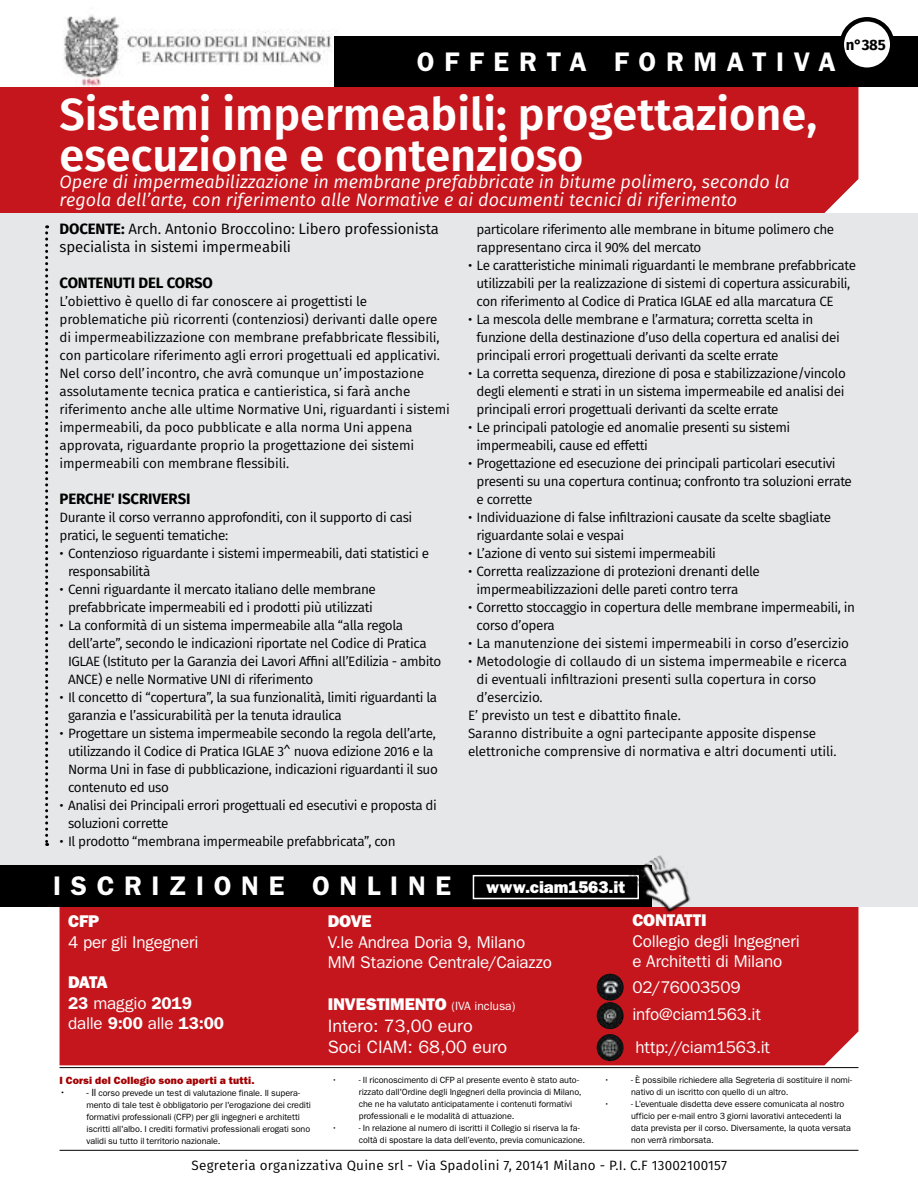
<style>
.page{position:relative;width:918px;height:1188px;background:#fff}
.page>*{position:absolute;margin:0;border:0;box-sizing:border-box;transform-origin:0 0}
.TITOLO_GROSSO_CHIARO{font:600 45px/40.5px "Fira Sans";color:#fff}
.t1{font:600 27px "Franklin Gothic";letter-spacing:.36em;color:#fff}
.SOMMARIO_CHIARO_CORS{font:italic 18px/18px "Fira Sans";color:#fff}
.t2{font:18px "Franklin Gothic";color:#fff}
.t3{font:17.1px "Franklin Gothic";letter-spacing:-.01em;color:#fff}
.t4{font:800 17.1px "Franklin Gothic";letter-spacing:-.01em;color:#fff}
.t5{font:600 17.1px "Franklin Gothic";letter-spacing:-.005em;color:#fff}
.TESTO_BASE{font:15px/18px "Fira Sans";letter-spacing:-.01em;color:#000}
.TESTO_BASE-2{font:700 15px "Fira Sans";letter-spacing:-.01em;color:#000}
.TESTO_BASE-3{font:13.5px/18px "Fira Sans";letter-spacing:-.03em;color:#000}
.TESTO_BASE-4{font:13.5px/18px "Fira Sans";letter-spacing:-.01em;color:#000}
.TESTO_BASE-5{font:13.5px "Fira Sans";letter-spacing:.015em;color:#000}
.t6{font:800 10.5px "Franklin Gothic";letter-spacing:.01em;color:#a20003}
.t7{font:9px/12px "Franklin Gothic";letter-spacing:-.01em;color:#000}
.s1{font-weight:700}
.s2{font-weight:400}
.s3{font-weight:600}
.s4{font-size:10.5px}
.s5{font-weight:400;font-size:12px}
</style>
<div class="page">
<div style="left:0;top:213px;width:918px;height:694px;background:#e6e7e8"></div>
<div style="left:0;top:87px;width:858px;height:126px;background:#c4161c"></div>
<div style="left:60px;top:907px;width:798px;height:158px;background:#c4161c"></div>
<svg style="left:45px;top:225px;width:3px;height:621px"></svg>
<img style="left:597px;top:974px;width:27px;height:27px;border-radius:14px">
<img style="left:597px;top:1002px;width:27px;height:27px;border-radius:14px">
<img style="left:597px;top:1034px;width:27px;height:27px;border-radius:14px">
<hr style="left:60px;top:1067px;width:798px;height:1px;background:#000">
<hr style="left:60px;top:1150px;width:798px;height:1px;background:#000">
<img style="left:63px;top:15px;width:288px;height:72px">
<div style="left:335px;top:37px;width:583px;height:50px;background:#000"></div>
<div style="left:0;top:866px;width:651px;height:41px;background:#000"></div>
<div style="left:473px;top:875px;width:166px;height:24px;border:2px solid #fff"></div>
<img style="left:624px;top:855px;width:79px;height:72px">
<div style="left:842px;top:19px;width:50px;height:51px;background:#fff;border-radius:50%"></div>
<div style="left:840px;top:17px;width:55px;height:55px;border:4px solid #000;border-radius:50%"></div>
<p class="t1" style="left:417px;top:46px;width:420px">OFFERTA FORMATIVA</p>
<p class="TITOLO_GROSSO_CHIARO" style="left:60px;top:92px;width:759px">Sistemi impermeabili: progettazione, esecuzione e contenzioso</p>
<p class="SOMMARIO_CHIARO_CORS" style="left:60px;top:173px;width:732px">Opere di impermeabilizzazione in membrane prefabbricate in bitume polimero, secondo la regola dell’arte, con riferimento alle Normative e ai documenti tecnici di riferimento</p>
<p class="TESTO_BASE-2" style="left:846px;top:32px;width:41px">n°385</p>
<p class="TESTO_BASE" style="left:60px;top:219px;width:381px"><span class="s1">DOCENTE:</span> Arch. Antonio Broccolino: Libero professionista specialista in sistemi impermeabili</p>
<p class="TESTO_BASE-2" style="left:60px;top:270px;width:155px">CONTENUTI DEL CORSO</p>
<p class="TESTO_BASE-4" style="left:60px;top:292px;width:382px">L’obiettivo è quello di far conoscere ai progettisti le problematiche più ricorrenti (contenziosi) derivanti dalle opere di impermeabilizzazione con membrane prefabbricate flessibili, con particolare riferimento agli errori progettuali ed applicativi.</p>
<p class="TESTO_BASE-4" style="left:60px;top:364px;width:392px">Nel corso dell’incontro, che avrà comunque un’impostazione assolutamente tecnica pratica e cantieristica, si farà anche riferimento anche alle ultime Normative Uni, riguardanti i sistemi impermeabili, da poco pubblicate e alla norma Uni appena approvata, riguardante proprio la progettazione dei sistemi impermeabili con membrane flessibili.</p>
<p class="TESTO_BASE-2" style="left:60px;top:486px;width:132px">PERCHE' ISCRIVERSI</p>
<p class="TESTO_BASE-3" style="left:60px;top:508px;width:354px">Durante il corso verranno approfonditi, con il supporto di casi pratici, le seguenti tematiche:</p>
<p class="TESTO_BASE-3" style="left:68px;top:544px;width:363px;text-indent:-9px">• Contenzioso riguardante i sistemi impermeabili, dati statistici e responsabilità</p>
<p class="TESTO_BASE-3" style="left:60px;top:580px;width:318px;text-align:center">• Cenni riguardante il mercato italiano delle membrane prefabbricate impermeabili ed i prodotti più utilizzati</p>
<p class="TESTO_BASE-3" style="left:68px;top:616px;width:375px;text-indent:-9px">• La conformità di un sistema impermeabile alla “alla regola dell’arte”, secondo le indicazioni riportate nel Codice di Pratica IGLAE (Istituto per la Garanzia dei Lavori Affini all’Edilizia - ambito ANCE) e nelle Normative UNI di riferimento</p>
<p class="TESTO_BASE-3" style="left:68px;top:688px;width:371px;text-indent:-9px">• Il concetto di “copertura”, la sua funzionalità, limiti riguardanti la garanzia e l’assicurabilità per la tenuta idraulica</p>
<p class="TESTO_BASE-3" style="left:68px;top:724px;width:371px;text-indent:-9px">• Progettare un sistema impermeabile secondo la regola dell’arte, utilizzando il Codice di Pratica IGLAE 3^ nuova edizione 2016 e la Norma Uni in fase di pubblicazione, indicazioni riguardanti il suo contenuto ed uso</p>
<p class="TESTO_BASE-3" style="left:68px;top:796px;width:370px;text-indent:-9px">• Analisi dei Principali errori progettuali ed esecutivi e proposta di soluzioni corrette</p>
<p class="TESTO_BASE-3" style="left:60px;top:832px;width:338px">• Il prodotto “membrana impermeabile prefabbricata”, con</p>
<p class="TESTO_BASE-3" style="left:477px;top:220px;width:359px">particolare riferimento alle membrane in bitume polimero che rappresentano circa il 90% del mercato</p>
<p class="TESTO_BASE-3" style="left:477px;top:256px;width:381px;text-indent:-9px">• Le caratteristiche minimali riguardanti le membrane prefabbricate utilizzabili per la realizzazione di sistemi di copertura assicurabili, con riferimento al Codice di Pratica IGLAE ed alla marcatura CE</p>
<p class="TESTO_BASE-3" style="left:477px;top:310px;width:365px;text-indent:-9px">• La mescola delle membrane e l’armatura; corretta scelta in funzione della destinazione d’uso della copertura ed analisi dei principali errori progettuali derivanti da scelte errate</p>
<p class="TESTO_BASE-3" style="left:477px;top:364px;width:371px;text-align:justify;text-indent:-9px">• La corretta sequenza, direzione di posa e stabilizzazione/vincolo degli elementi e strati in un sistema impermeabile ed analisi dei principali errori progettuali derivanti da scelte errate</p>
<p class="TESTO_BASE-3" style="left:477px;top:418px;width:315px;text-indent:-9px">• Le principali patologie ed anomalie presenti su sistemi impermeabili, cause ed effetti</p>
<p class="TESTO_BASE-3" style="left:477px;top:454px;width:377px;text-indent:-9px">• Progettazione ed esecuzione dei principali particolari esecutivi presenti su una copertura continua; confronto tra soluzioni errate e corrette</p>
<p class="TESTO_BASE-3" style="left:477px;top:508px;width:356px;text-indent:-9px">• Individuazione di false infiltrazioni causate da scelte sbagliate riguardante solai e vespai</p>
<p class="TESTO_BASE-3" style="left:468px;top:544px;width:250px">• L’azione di vento sui sistemi impermeabili</p>
<p class="TESTO_BASE-3" style="left:477px;top:562px;width:285px;text-indent:-9px">• Corretta realizzazione di protezioni drenanti delle impermeabilizzazioni delle pareti contro terra</p>
<p class="TESTO_BASE-3" style="left:477px;top:598px;width:380px;text-indent:-9px">• Corretto stoccaggio in copertura delle membrane impermeabili, in corso d’opera</p>
<p class="TESTO_BASE-4" style="left:468px;top:634px;width:383px">• La manutenzione dei sistemi impermeabili in corso d’esercizio</p>
<p class="TESTO_BASE-4" style="left:477px;top:652px;width:372px;text-indent:-9px">• Metodologie di collaudo di un sistema impermeabile e ricerca di eventuali infiltrazioni presenti sulla copertura in corso d’esercizio.</p>
<p class="TESTO_BASE-4" style="left:468px;top:706px;width:214px">E’ previsto un test e dibattito finale.</p>
<p class="TESTO_BASE-4" style="left:468px;top:724px;width:370px">Saranno distribuite a ogni partecipante apposite dispense elettroniche comprensive di normativa e altri documenti utili.</p>
<p class="t1" style="left:53px;top:870px;width:400px">ISCRIZIONE ONLINE</p>
<p class="t4" style="left:486px;top:877px;width:141px">www.ciam1563.it</p>
<p class="t4" style="left:68px;top:911px;width:33px">CFP</p>
<p class="t3" style="left:68px;top:932px;width:132px">4 per gli Ingegneri</p>
<p class="t4" style="left:68px;top:973px;width:41px">DATA</p>
<p class="t5" style="left:68px;top:993px;width:125px">23 <span class="s2">maggio</span> 2019</p>
<p class="t3" style="left:68px;top:1014px;width:158px">dalle <span class="s3">9:00</span> alle <span class="s3">13:00</span></p>
<p class="t6" style="left:60px;top:1075px;width:197px">I Corsi del Collegio sono aperti a tutti.</p>
<p class="t7" style="left:87px;top:1087px;width:226px;text-indent:-27px"><span class="s4">• - Il</span> corso prevede un test di valutazione finale. Il supera&shy;mento di tale test è obbligatorio per l'erogazione dei crediti formativi professionali (CFP) per gli ingegneri e architetti iscritti all'albo. I crediti formativi professionali erogati sono validi su tutto il territorio nazionale.</p>
<p class="t4" style="left:328px;top:911px;width:45px">DOVE</p>
<p class="t3" style="left:328px;top:932px;width:199px">V.le Andrea Doria 9, Milano</p>
<p class="t3" style="left:328px;top:952px;width:226px">MM Stazione Centrale/Caiazzo</p>
<p class="t4" style="left:328px;top:994px;width:189px">INVESTIMENTO <span class="s5">(IVA inclusa)</span></p>
<p class="t2" style="left:328px;top:1015px;width:147px">Intero: 73,00 euro</p>
<p class="t2" style="left:328px;top:1037px;width:181px">Soci CIAM: 68,00 euro</p>
<p class="t7" style="left:359px;top:1074px;width:224px;text-indent:-27px">• - Il riconoscimento di CFP al presente evento è stato auto&shy;rizzato dall'Ordine degli Ingegneri della provincia di Milano, che ne ha valutato anticipatamente i contenuti formativi professionali e le modalità di attuazione.</p>
<p class="t7" style="left:359px;top:1122px;width:228px;text-indent:-27px">• - In relazione al numero di iscritti il Collegio si riserva la fa&shy;coltà di spostare la data dell’evento, previa comunicazione.</p>
<p class="t4" style="left:632px;top:910px;width:76px">CONTATTI</p>
<p class="t3" style="left:632px;top:931px;width:169px">Collegio degli Ingegneri</p>
<p class="t3" style="left:632px;top:951px;width:151px">e Architetti di Milano</p>
<p class="t3" style="left:632px;top:977px;width:110px">02/76003509</p>
<p class="t3" style="left:632px;top:1004px;width:130px">info@ciam1563.it</p>
<p class="t3" style="left:635px;top:1037px;width:136px">http://ciam1563.it</p>
<p class="t7" style="left:631px;top:1074px;width:223px;text-indent:-27px">• - È possibile richiedere alla Segreteria di sostituire il nomi&shy;nativo di un iscritto con quello di un altro.</p>
<p class="t7" style="left:631px;top:1098px;width:221px;text-indent:-27px">• - L’eventuale disdetta deve essere comunicata al nostro ufficio per e-mail entro 3 giorni lavorativi antecedenti la data prevista per il corso. Diversamente, la quota versata non verrà rimborsata.</p>
<p class="TESTO_BASE-5" style="left:192px;top:1155px;width:537px">Segreteria organizzativa Quine srl - Via Spadolini 7, 20141 Milano - P.I. C.F 13002100157</p>
</div>
